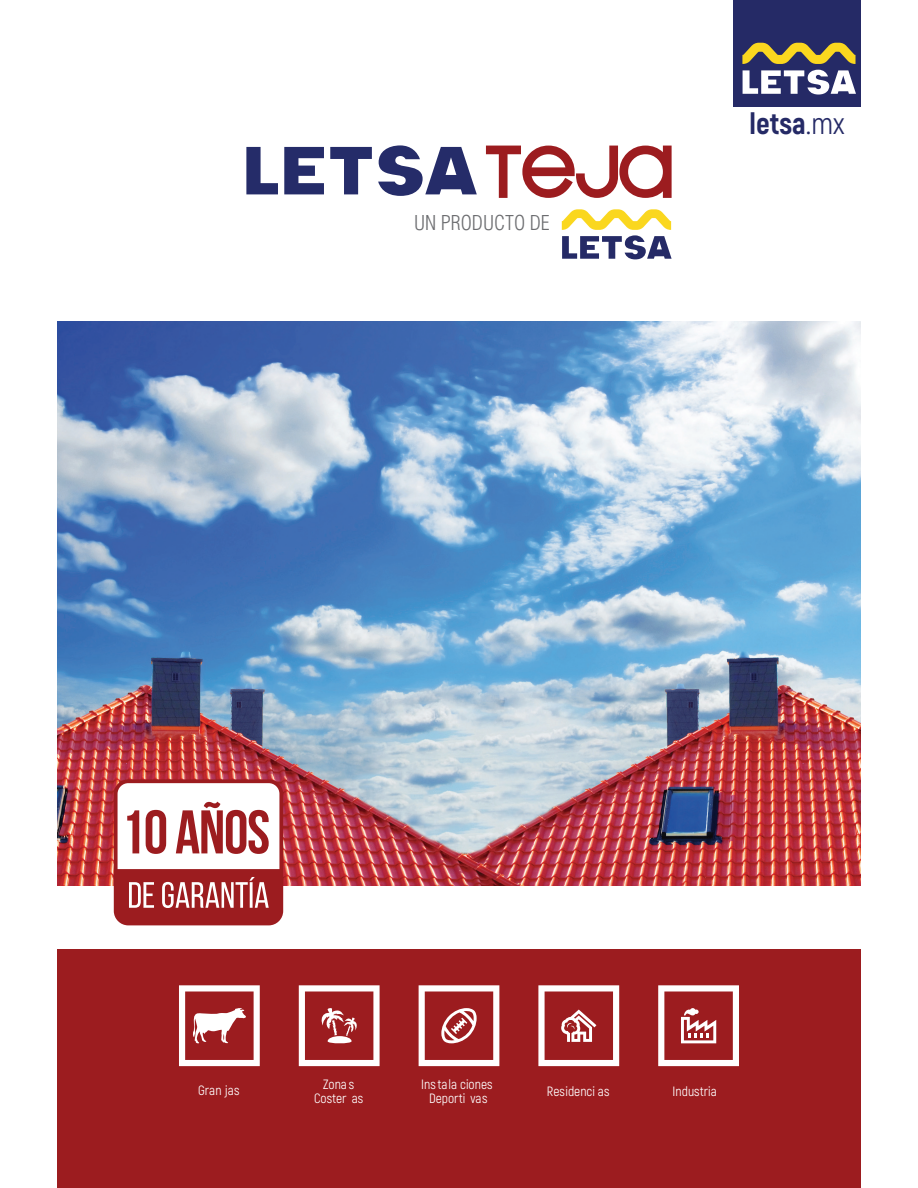
<style>
.page{position:relative;width:918px;height:1188px;background:#fff}
.page>*{position:absolute;margin:0;border:0;box-sizing:border-box;transform-origin:0 0}
.t1{font:800 30px "Akrobat";color:#252a66}
.t2{font:300 condensed 19.95px "Helvetica";color:#6c6d70}
.t3{font:13.5px/13.5px "Akrobat";color:#fff;text-align:center}
.s1{font-weight:400}
</style>
<div class="page">
<div style="left:733px;top:0;width:128px;height:106px;background:#252a66"></div>
<svg style="left:742px;top:43px;width:114px;height:21px"></svg>
<svg style="left:743px;top:70px;width:113px;height:25px"></svg>
<img style="left:57px;top:321px;width:804px;height:565px">
<svg style="left:246px;top:147px;width:32px;height:47px"></svg>
<svg style="left:284px;top:147px;width:40px;height:47px"></svg>
<svg style="left:330px;top:147px;width:42px;height:47px"></svg>
<svg style="left:378px;top:145px;width:99px;height:51px"></svg>
<svg style="left:486px;top:146px;width:186px;height:52px"></svg>
<svg style="left:562px;top:209px;width:110px;height:50px"></svg>
<div style="left:57px;top:949px;width:804px;height:239px;background:#9c1c1f"></div>
<svg style="left:538px;top:985px;width:81px;height:81px"></svg>
<svg style="left:179px;top:985px;width:81px;height:81px"></svg>
<svg style="left:419px;top:985px;width:80px;height:81px"></svg>
<svg style="left:299px;top:985px;width:81px;height:81px"></svg>
<svg style="left:658px;top:985px;width:81px;height:81px"></svg>
<svg style="left:114px;top:779px;width:169px;height:146px"></svg>
<h2 class="t2" style="left:414px;top:210px;width:137px">UN PRODUCTO DE</h2>
<h1 class="t1" style="left:750px;top:105px;width:96px">letsa<span class="s1">.mx</span></h1>
<p class="t3" style="left:421px;top:1078px;width:73px">Ins tala ciones<br>Deporti vas</p>
<p class="t3" style="left:314px;top:1078px;width:51px">Zona s<br>Coster as</p>
<p class="t3" style="left:673px;top:1084px;width:46px">Industria</p>
<p class="t3" style="left:198px;top:1084px;width:43px">Gran jas</p>
<p class="t3" style="left:547px;top:1084px;width:64px">Residenci as</p>
</div>
